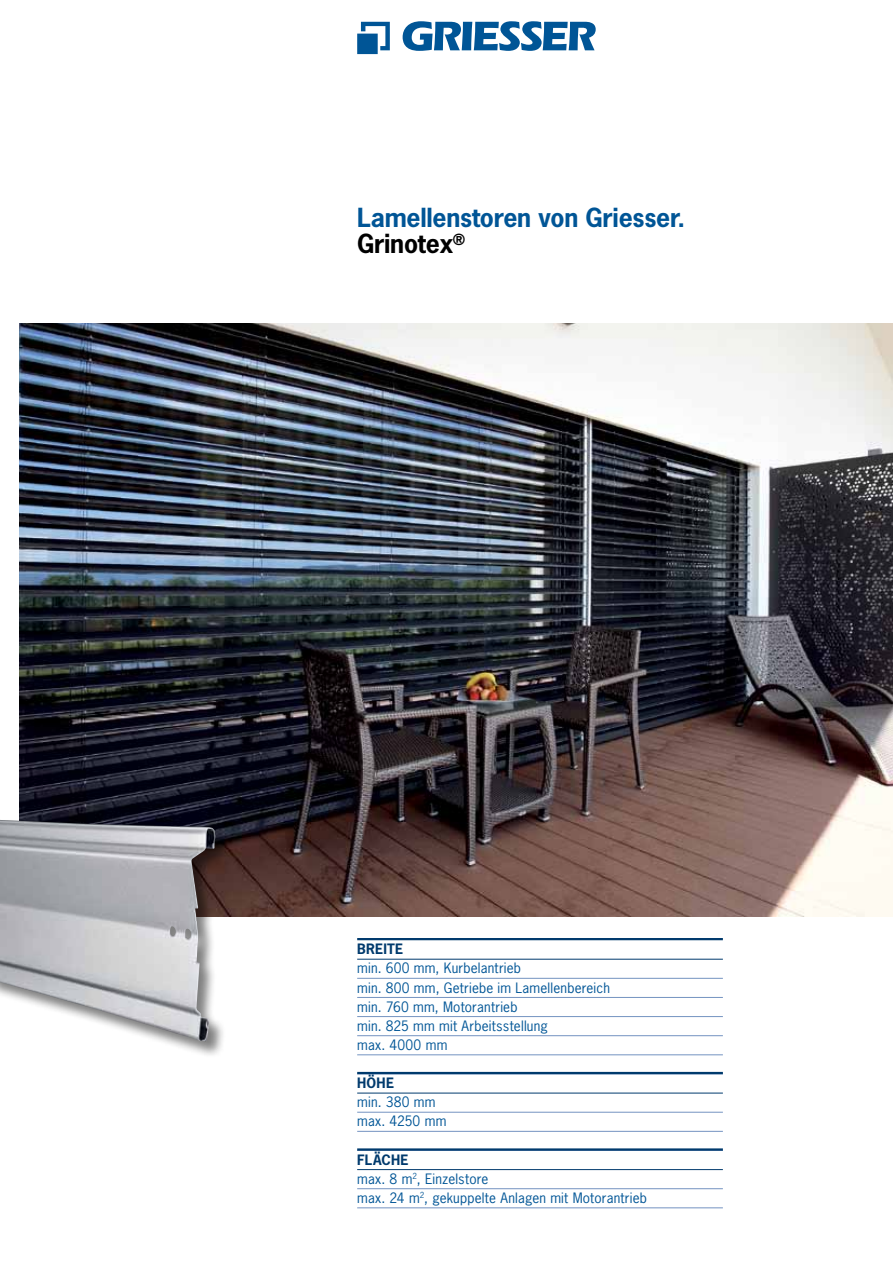
<style>
.page{position:relative;width:893px;height:1263px;background:#fff}
.page>*{position:absolute;margin:0;border:0;box-sizing:border-box;transform-origin:0 0}
.t1{font:700 24.75px/25.5px "News Gothic";letter-spacing:-.01em;color:#005596}
.t2{font:13.5px/19.2px "News Gothic";letter-spacing:.015em;color:#005596}
.t3{font:700 13.5px "News Gothic";letter-spacing:.02em;color:#003a6d}
.s1{color:#000}
.s2{font-weight:700;color:#003a6d}
</style>
<div class="page">
<svg style="left:357px;top:22px;width:33px;height:32px"></svg>
<svg style="left:403px;top:21px;width:192px;height:30px"></svg>
<img style="left:19px;top:323px;width:874px;height:593px">
<div style="left:0;top:819px;width:232px;height:240px;background:#000;opacity:.5"></div>
<img style="left:0;top:820px;width:215px;height:221px">
<hr style="left:357px;top:938px;width:366px;height:2px;background:#003a6d">
<hr style="left:357px;top:959px;width:366px;height:1px;background:#003a6d">
<hr style="left:357px;top:978px;width:366px;height:1px;background:#7493c1">
<hr style="left:357px;top:997px;width:366px;height:1px;background:#7493c1">
<hr style="left:357px;top:1016px;width:366px;height:1px;background:#7493c1">
<hr style="left:357px;top:1035px;width:366px;height:1px;background:#7493c1">
<hr style="left:357px;top:1054px;width:366px;height:1px;background:#7493c1">
<hr style="left:357px;top:1074px;width:366px;height:1px;background:#7493c1">
<hr style="left:357px;top:1072px;width:366px;height:2px;background:#003a6d">
<hr style="left:357px;top:1093px;width:366px;height:1px;background:#003a6d">
<hr style="left:357px;top:1112px;width:366px;height:1px;background:#7493c1">
<hr style="left:357px;top:1131px;width:366px;height:1px;background:#7493c1">
<hr style="left:357px;top:1148px;width:366px;height:3px;background:#003a6d">
<hr style="left:357px;top:1169px;width:366px;height:1px;background:#003a6d">
<hr style="left:357px;top:1188px;width:366px;height:1px;background:#7493c1">
<hr style="left:357px;top:1207px;width:366px;height:1px;background:#7493c1">
<h1 class="t1" style="left:357px;top:205px;width:330px">Lamellenstoren von Griesser.<br><span class="s1">Grinotex</span><sup>®</sup></h1>
<p class="t3" style="left:357px;top:940px;width:48px">BREITE</p>
<p class="t2" style="left:357px;top:959px;width:254px">min. 600 mm, Kurbelantrieb<br>min. 800 mm, Getriebe im Lamellenbereich min. 760 mm, Motorantrieb<br>min. 825 mm mit Arbeitsstellung<br>max. 4000 mm</p>
<p class="t3" style="left:357px;top:1074px;width:29px">Höhe</p>
<p class="t2" style="left:357px;top:1092px;width:91px">min. 380 mm max. 4250 mm</p>
<p class="t2" style="left:357px;top:1150px;width:291px"><span class="s2">Fläche<br></span>max. 8 m<sup>2</sup>, Einzelstore<br>max. 24 m<sup>2</sup>, gekuppelte Anlagen mit Motorantrieb</p>
</div>
